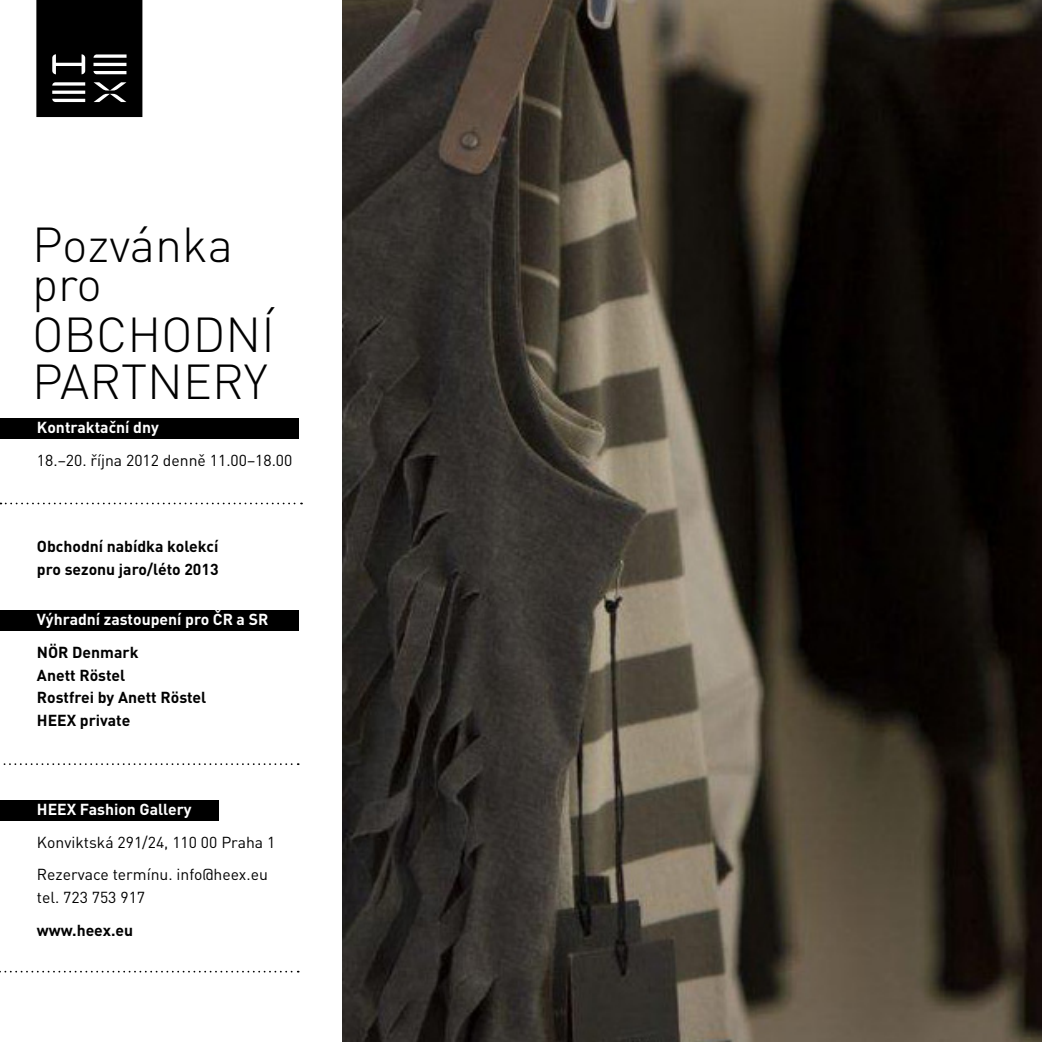
<style>
.page{position:relative;width:1042px;height:1042px;background:#fff}
.page>*{position:absolute;margin:0;border:0;box-sizing:border-box;transform-origin:0 0}
.t1{font:300 48.48px/38.5px "DINCE";color:#000}
.t2{font:700 15.75px/22.8px "DINCE";color:#000}
.t3{font:15.75px/22.8px "DINCE";color:#000}
.t4{font:700 15.75px "DINCE";color:#fff}
</style>
<div class="page">
<svg style="left:0;top:503px;width:302px;height:1px"></svg>
<svg style="left:3px;top:763px;width:296px;height:2px"></svg>
<svg style="left:0;top:971px;width:299px;height:1px"></svg>
<img style="left:343px;top:0;width:699px;height:1042px">
<div style="left:0;top:610px;width:299px;height:20px;background:#000"></div>
<div style="left:0;top:418px;width:299px;height:21px;background:#000"></div>
<div style="left:0;top:800px;width:218px;height:20px;background:#000"></div>
<svg style="left:36px;top:0;width:106px;height:117px;background:#161616"></svg>
<p class="t1" style="left:32px;top:225px;width:203px">Pozvánka pro</p>
<p class="t1" style="left:32px;top:310px;width:244px;line-height:47.2px">OBCHODNÍ<br>PARTNERY</p>
<p class="t4" style="left:37px;top:417px;width:123px">Kontraktační dny</p>
<p class="t3" style="left:37px;top:448px;width:257px">18.–20. října 2012 denně 11.00–18.00</p>
<p class="t2" style="left:37px;top:535px;width:183px">Obchodní nabídka kolekcí pro sezonu jaro/léto 2013</p>
<p class="t4" style="left:37px;top:609px;width:233px">Výhradní zastoupení pro ČR a SR</p>
<p class="t2" style="left:37px;top:641px;width:103px">NÖR Denmark<br>Anett Röstel</p>
<p class="t2" style="left:37px;top:686px;width:171px">Rostfrei by Anett Röstel</p>
<p class="t2" style="left:37px;top:709px;width:95px">HEEX private</p>
<p class="t4" style="left:37px;top:799px;width:156px">HEEX Fashion Gallery</p>
<p class="t3" style="left:37px;top:830px;width:240px">Konviktská 291/24, 110 00 Praha 1</p>
<p class="t3" style="left:37px;top:863px;width:232px">Rezervace termínu. info@heex.eu tel. 723 753 917</p>
<p class="t2" style="left:37px;top:919px;width:98px">www.heex.eu</p>
</div>
